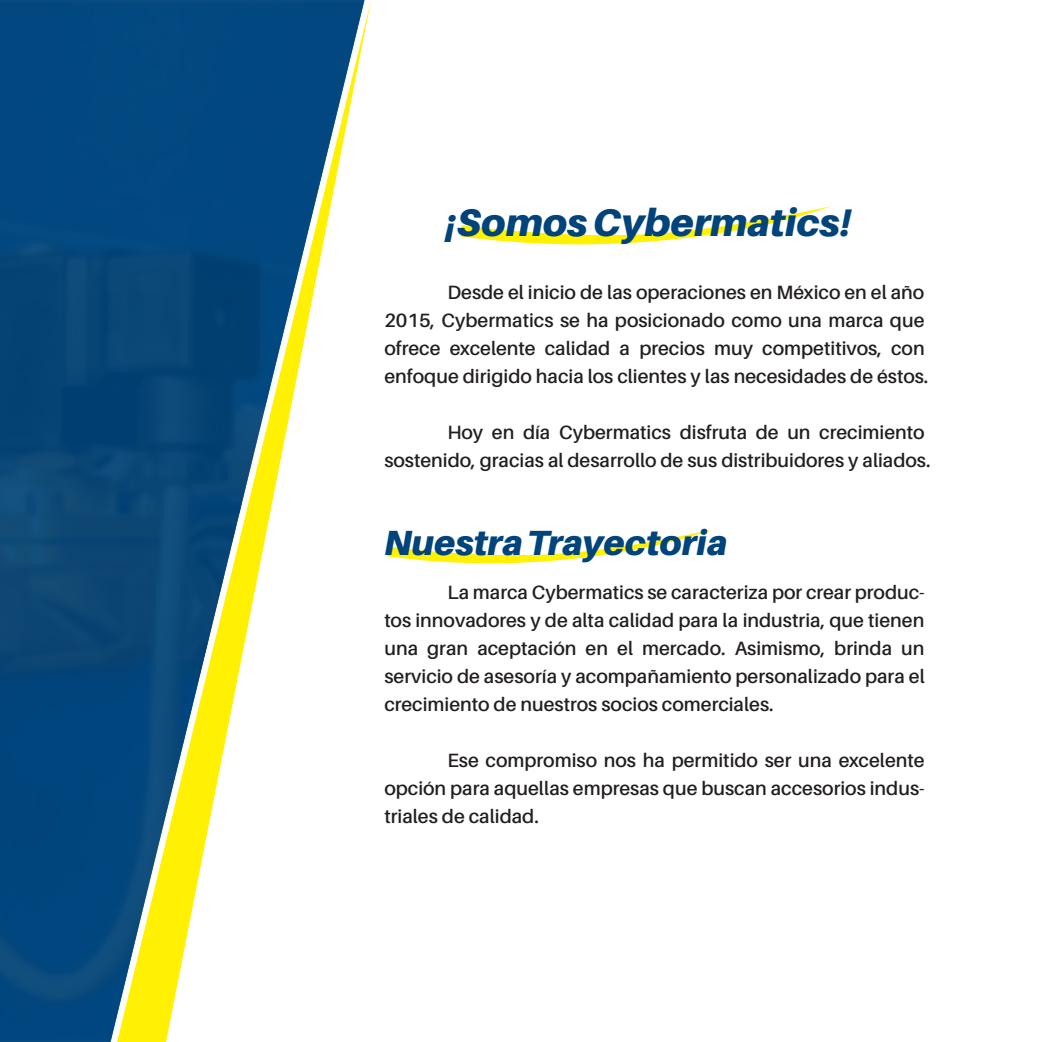
<style>
.page{position:relative;width:1042px;height:1042px;background:#fff}
.page>*{position:absolute;margin:0;border:0;box-sizing:border-box;transform-origin:0 0}
.t1{font:italic 900 38.5px "Aileron";color:#00447b}
.t2{font:italic 900 35px "Aileron";color:#00447b}
.t3{font:600 19.25px/28px "Aileron";color:#231f20}
</style>
<div class="page">
<svg style="left:0;top:0;width:117px;height:1042px;background:#05467a"></svg>
<svg style="left:461px;top:206px;width:370px;height:39px"></svg>
<svg style="left:387px;top:530px;width:324px;height:34px"></svg>
<svg style="left:117px;top:0;width:254px;height:1042px"></svg>
<h1 class="t1" style="left:446px;top:200px;width:407px">¡Somos Cybermatics!</h1>
<p class="t3" style="left:384px;top:279px;width:545px;text-indent:63px">Desde el inicio de las operaciones en México en el año 2015, Cybermatics se ha posicionado como una marca que ofrece excelente calidad a precios muy competitivos, con enfoque dirigido hacia los clientes y las necesidades de éstos.</p>
<p class="t3" style="left:384px;top:419px;width:548px;text-indent:63px">Hoy en día Cybermatics disfruta de un crecimiento sostenido, gracias al desarrollo de sus distribuidores y aliados.</p>
<h2 class="t2" style="left:384px;top:523px;width:344px">Nuestra Trayectoria</h2>
<p class="t3" style="left:384px;top:579px;width:542px;text-align:justify;text-indent:63px">La marca Cybermatics se caracteriza por crear produc&shy;tos innovadores y de alta calidad para la industria, que tienen una gran aceptación en el mercado. Asimismo, brinda un servicio de asesoría y acompañamiento personalizado para el crecimiento de nuestros socios comerciales.</p>
<p class="t3" style="left:384px;top:747px;width:542px;text-align:justify;text-indent:63px">Ese compromiso nos ha permitido ser una excelente opción para aquellas empresas que buscan accesorios indus&shy;triales de calidad.</p>
</div>
